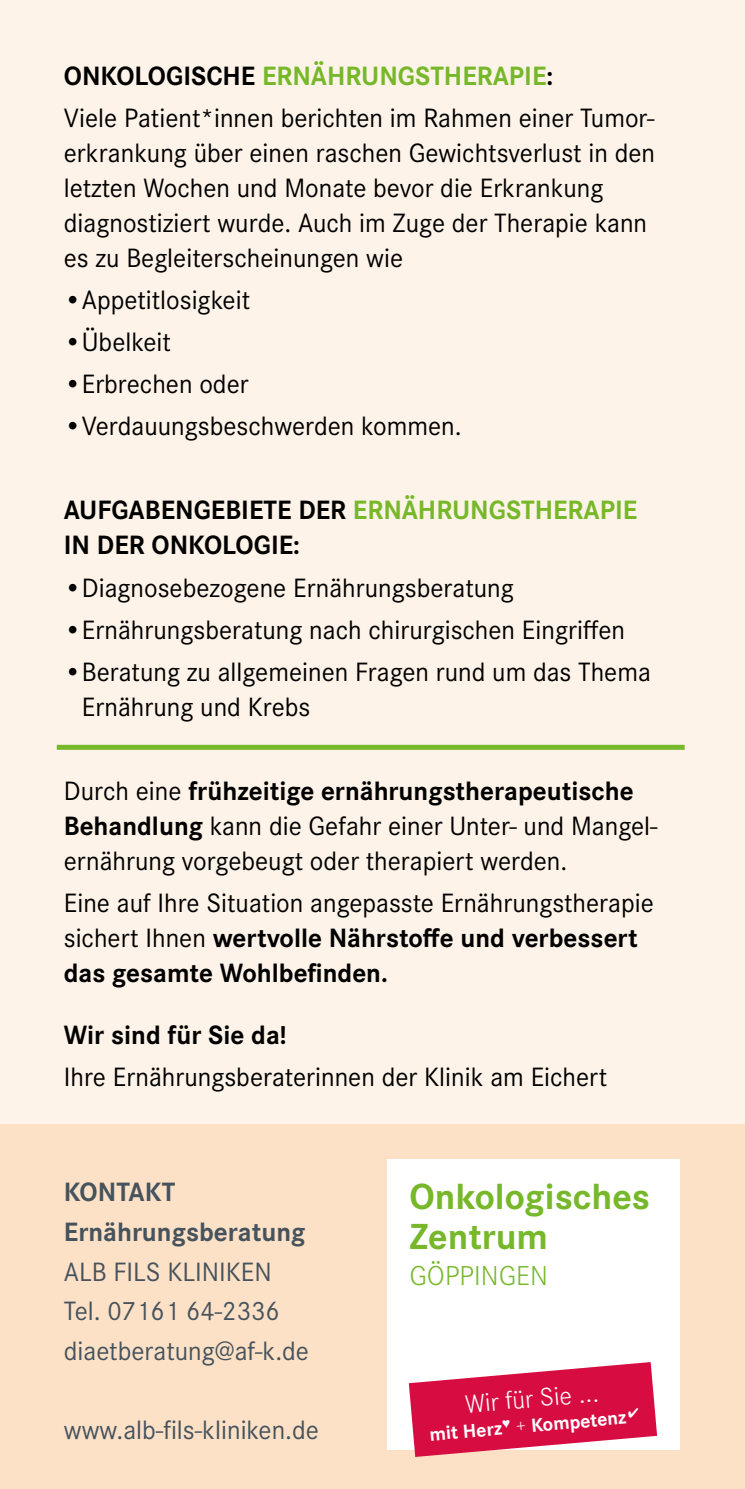
<style>
.page{position:relative;width:745px;height:1489px;background:#fff}
.page>*{position:absolute;margin:0;border:0;box-sizing:border-box;transform-origin:0 0}
.t1{font:700 37.75px/39.5px "Corporate S";color:#76b82a}
.t2{font:300 28.5px "Corporate S";color:#76b82a}
.t3{font:27.5px/35px "Corporate S";color:#000}
.t4{font:27.5px/39.5px "Corporate S";color:#46535d}
.t5{font:700 27.5px/35px "Corporate S";color:#000}
.t6{font:700 27.5px/39.5px "Corporate S";color:#46535d}
.t7{font:300 26.25px "Corporate S";color:#fff}
.t8{font:700 19.75px "Corporate S";color:#fff}
.s1{font-weight:700}
.s2{font-weight:700;color:#76b82a}
.s3{color:#76b82a}
.s4{font-weight:300}
</style>
<div class="page">
<div style="left:0;top:1123px;width:744px;height:365px;background:#fde1c6"></div>
<div style="left:0;top:0;width:744px;height:1123px;background:#fef3e8"></div>
<div style="left:387px;top:1159px;width:292px;height:290px;background:#fff"></div>
<div style="left:57px;top:744px;width:627px;height:5px;background:#76b82a"></div>
<svg style="left:408px;top:1362px;width:248px;height:94px"></svg>
<p class="t3" style="left:64px;top:55px;width:591px;line-height:42px"><span class="s1">ONKOLOGISCHE</span> <span class="s2">ERNÄHRUNGSTHERAPIE</span><span class="s1">:<br></span>Viele Patient*innen berichten im Rahmen einer Tumor-</p>
<p class="t3" style="left:64px;top:135px;width:592px">erkrankung über einen raschen Gewichtsverlust in den letzten Wochen und Monate bevor die Erkrankung diagnostiziert wurde. Auch im Zuge der Therapie kann es zu Begleiterscheinungen wie</p>
<p class="t3" style="left:64px;top:282px;width:188px">•Appetitlosigkeit</p>
<p class="t3" style="left:64px;top:324px;width:108px">•Übelkeit</p>
<p class="t3" style="left:64px;top:366px;width:186px">•Erbrechen oder</p>
<p class="t3" style="left:64px;top:408px;width:399px">•Verdauungsbeschwerden kommen.</p>
<p class="t5" style="left:64px;top:493px;width:574px">AUFGABENGEBIETE DER <span class="s3">ERNÄHRUNGSTHERAPIE<br></span>IN DER ONKOLOGIE:</p>
<p class="t3" style="left:64px;top:570px;width:451px">•Diagnosebezogene Ernährungsberatung</p>
<p class="t3" style="left:64px;top:612px;width:562px">•Ernährungsberatung nach chirurgischen Eingriffen</p>
<p class="t3" style="left:82px;top:654px;width:570px;text-indent:-18px">•Beratung zu allgemeinen Fragen rund um das Thema<br>Ernährung und Krebs</p>
<p class="t3" style="left:64px;top:773px;width:594px">Durch eine <span class="s1">frühzeitige ernährungstherapeutische<br>Behandlung</span> kann die Gefahr einer Unter- und Mangel&shy;ernährung vorgebeugt oder therapiert werden.</p>
<p class="t3" style="left:64px;top:885px;width:591px">Eine auf Ihre Situation angepasste Ernährungstherapie sichert Ihnen <span class="s1">wertvolle Nährstoffe und verbessert das gesamte Wohlbefinden.</span></p>
<p class="t5" style="left:64px;top:1017px;width:224px">Wir sind für Sie da!</p>
<p class="t3" style="left:64px;top:1059px;width:544px">Ihre Ernährungsberaterinnen der Klinik am Eichert</p>
<p class="t6" style="left:64px;top:1173px;width:243px">KONTAKT<br>Ernährungsberatung</p>
<p class="t4" style="left:64px;top:1251px;width:246px">ALB FILS KLINIKEN<br>Tel. 07161 64-2336 diaetberatung@af-k.de</p>
<p class="t4" style="left:64px;top:1410px;width:256px">www.alb-fils-kliniken.de</p>
<h1 class="t1" style="left:409px;top:1178px;width:242px">Onkologisches<br>Zentrum</h1>
<p class="t2" style="left:409px;top:1259px;width:140px">GÖPPINGEN</p>
<p class="t7" style="left:463px;top:1389px;width:135px;rotate:-5deg">Wir für Sie ...</p>
<p class="t8" style="left:428px;top:1422px;width:212px;rotate:-5deg">mit Herz <span class="s4">+</span> Kompetenz ✔</p>
</div>
